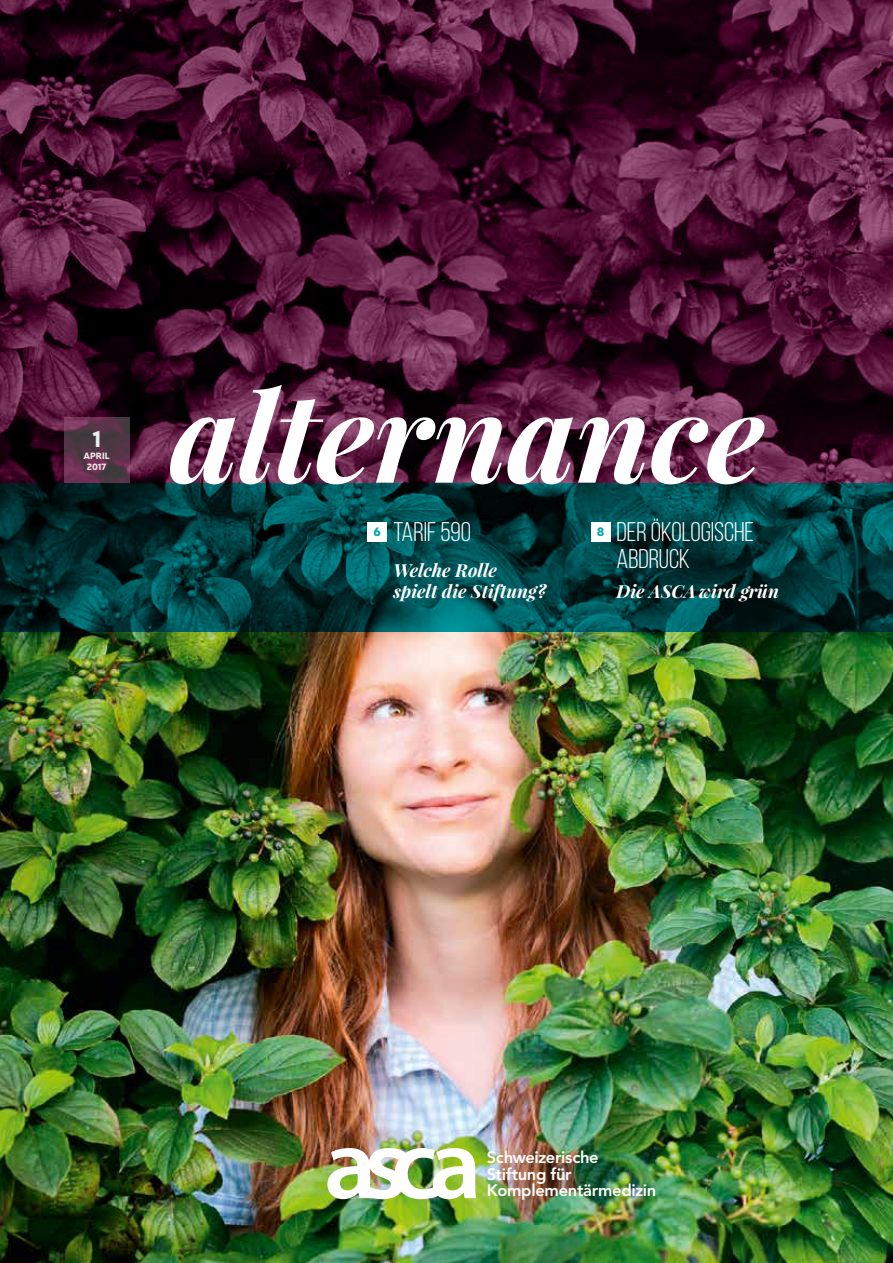
<style>
.page{position:relative;width:893px;height:1263px;background:#fff}
.page>*{position:absolute;margin:0;border:0;box-sizing:border-box;transform-origin:0 0}
.t1{font:italic 700 123px "Playfair Display";color:#fff}
.t2{font:27px/27px "Bebas Neue";letter-spacing:-.005em;color:#fff}
.t3{font:900 22.5px "Neris";color:#ececec}
.t4{font:italic 700 18px/21px "Playfair Display";color:#fff}
.t5{font:800 16.5px/16.5px "Avenir LT Std";letter-spacing:-.015em;color:#fff}
.t6{font:900 12px "Neris";color:#00a8b0}
.t7{font:900 9px/10.5px "Neris";letter-spacing:-.01em;color:#ececec;text-align:center}
</style>
<div class="page">
<img style="left:0;top:631px;width:893px;height:632px">
<svg style="left:0;top:483px;width:893px;height:148px;background:#003d40"></svg>
<svg style="left:0;top:0;width:893px;height:483px;background:#471431"></svg>
<img style="left:327px;top:1148px;width:149px;height:51px">
<div style="left:591px;top:522px;width:19px;height:19px;background:#fff"></div>
<div style="left:368px;top:522px;width:19px;height:19px;background:#fff"></div>
<svg style="left:64px;top:417px;width:66px;height:66px;background:#5a354a"></svg>
<h3 class="t3" style="left:92px;top:422px;width:10px">1</h3>
<p class="t7" style="left:84px;top:450px;width:28px">APRIL<br>2017</p>
<h1 class="t1" style="left:170px;top:352px;width:596px">alternance</h1>
<p class="t6" style="left:374px;top:523px;width:9px">6</p>
<h2 class="t2" style="left:393px;top:518px;width:79px">TARIF 590</h2>
<p class="t4" style="left:393px;top:559px;width:154px">Welche Rolle<br>spielt die Stiftung ?</p>
<p class="t6" style="left:597px;top:523px;width:9px">8</p>
<h2 class="t2" style="left:617px;top:518px;width:139px">DER ÖKOLOGISCHE<br>ABDRUCK</h2>
<p class="t4" style="left:617px;top:580px;width:164px">Die ASCA wird grün</p>
<p class="t5" style="left:487px;top:1149px;width:171px">Schweizerische<br>Stiftung für<br>Komplementärmedizin</p>
</div>
